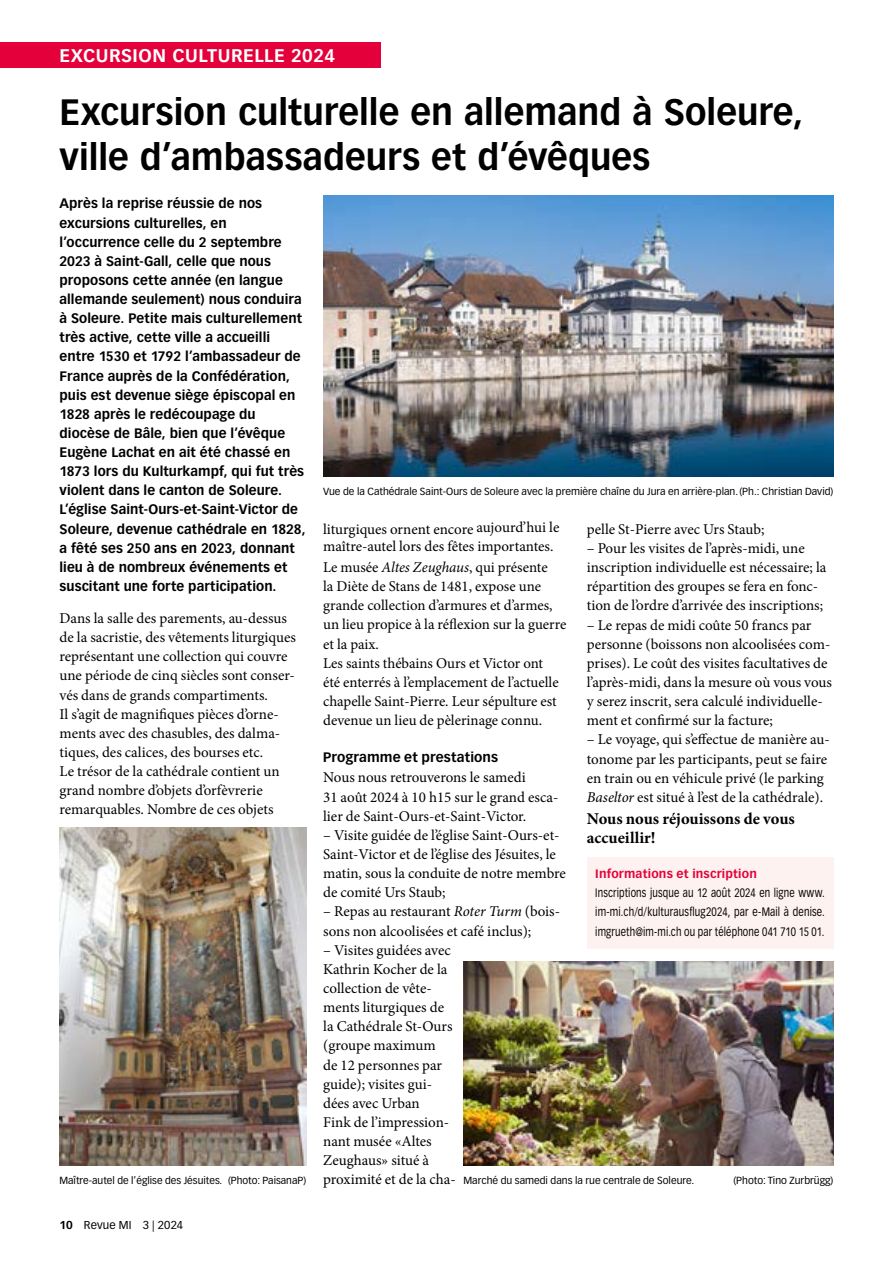
<style>
.page{position:relative;width:893px;height:1263px;background:#fff}
.page>*{position:absolute;margin:0;border:0;box-sizing:border-box;transform-origin:0 0}
.t1{font:700 36px/44.7px "Vectora LT Pro";color:#000}
.t2{font:700 18px "Vectora LT Pro";letter-spacing:.025em;color:#fff}
.t3{font:700 16.5px/19.2px "Minion Pro";color:#000}
.t4{font:15px/19.2px "Minion Pro";color:#000}
.t5{font:700 13.5px/19.2px "Vectora LT Pro";letter-spacing:.005em;color:#000}
.t6{font:12px/19.2px "Vectora LT Pro";letter-spacing:.015em;color:#000;text-align:justify;scale:.79 1}
.t7{font:700 12px "Vectora LT Pro";letter-spacing:.015em;color:#e4003b}
.t8{font:11.25px "Vectora LT Pro";letter-spacing:.01em;color:#000}
.t9{font:10.2px "Vectora LT Pro";color:#000}
.s1{font-style:italic}
.s2{font-weight:700}
</style>
<div class="page">
<div style="left:0;top:43px;width:381px;height:25px;background:#e4003b"></div>
<img style="left:323px;top:196px;width:510px;height:280px">
<img style="left:60px;top:827px;width:246px;height:338px">
<div style="left:587px;top:857px;width:246px;height:91px;background:#fef2f0"></div>
<img style="left:463px;top:961px;width:370px;height:204px">
<p class="t2" style="left:60px;top:44px;width:277px">EXCURSION CULTURELLE 2024</p>
<h1 class="t1" style="left:60px;top:90px;width:745px">Excursion culturelle en allemand à Soleure, ville d’ambassadeurs et d’évêques</h1>
<p class="t5" style="left:60px;top:194px;width:248px">Après la reprise réussie de nos excursions culturelles, en l’occurrence celle du 2 septembre 2023 à Saint-Gall, celle que nous proposons cette année (en langue allemande seulement) nous conduira à Soleure. Petite mais culturellement très active, cette ville a accueilli entre 1530 et 1792 l’ambassadeur de France auprès de la Confédération, puis est devenue siège épiscopal en 1828 après le redécoupage du diocèse de Bâle, bien que l’évêque Eugène Lachat en ait été chassé en 1873 lors du Kulturkampf, qui fut très violent dans le canton de Soleure.<br>L’église Saint-Ours-et-Saint-Victor de Soleure, devenue cathédrale en 1828, a fêté ses 250 ans en 2023, donnant lieu à de nombreux événements et suscitant une forte participation.</p>
<p class="t4" style="left:60px;top:609px;width:238px">Dans la salle des parements, au-dessus de la sacristie, des vêtements liturgiques représentant une collection qui couvre une période de cinq siècles sont conser&shy;vés dans de grands compartiments.<br>Il s’agit de magnifiques pièces d’orne&shy;ments avec des chasubles, des dalma&shy;tiques, des calices, des bourses etc.<br>Le trésor de la cathédrale contient un grand nombre d’objets d’orfèvrerie remarquables. Nombre de ces objets</p>
<p class="t9" style="left:323px;top:486px;width:512px">Vue de la Cathédrale Saint-Ours de Soleure avec la première chaîne du Jura en arrière-plan.(Ph.: Christian David)</p>
<p class="t4" style="left:323px;top:520px;width:238px;line-height:17.7px">liturgiques ornent encore aujourd’hui le maître-autel lors des fêtes importantes.</p>
<p class="t4" style="left:323px;top:558px;width:245px">Le musée <span class="s1">Altes Zeughaus</span>, qui présente<br>la Diète de Stans de 1481, expose une grande collection d’armures et d’armes, un lieu propice à la réflexion sur la guerre et la paix.<br>Les saints thébains Ours et Victor ont<br>été enterrés à l’emplacement de l’actuelle chapelle Saint-Pierre. Leur sépulture est devenue un lieu de pèlerinage connu.</p>
<p class="t5" style="left:323px;top:747px;width:176px">Programme et prestations</p>
<p class="t4" style="left:323px;top:768px;width:237px">Nous nous retrouverons le samedi<br>31 août 2024 à 10 h15 sur le grand esca&shy;lier de Saint-Ours-et-Saint-Victor.</p>
<p class="t4" style="left:323px;top:825px;width:244px">– Visite guidée de l’église Saint-Ours-et-Saint-Victor et de l’église des Jésuites, le matin, sous la conduite de notre membre de comité Urs Staub;</p>
<p class="t4" style="left:323px;top:902px;width:238px">– Repas au restaurant <span class="s1">Roter Turm</span> (bois&shy;sons non alcoolisées et café inclus);</p>
<p class="t4" style="left:323px;top:940px;width:134px">– Visites guidées avec<br>Kathrin Kocher de la collection de vête&shy;ments liturgiques de la Cathédrale St-Ours (groupe maximum<br>de 12 personnes par guide); visites gui&shy;dées avec Urban<br>Fink de l’impression&shy;nant musée «Altes<br>Zeughaus» situé à proximité et de la cha-</p>
<p class="t4" style="left:587px;top:519px;width:179px">pelle St-Pierre avec Urs Staub;</p>
<p class="t4" style="left:587px;top:539px;width:241px">– Pour les visites de l’après-midi, une inscription individuelle est nécessaire; la répartition des groupes se fera en fonc&shy;tion de l’ordre d’arrivée des inscriptions;</p>
<p class="t4" style="left:587px;top:615px;width:247px">– Le repas de midi coûte 50 francs par personne (boissons non alcoolisées com&shy;prises). Le coût des visites facultatives de l’après-midi, dans la mesure où vous vous y serez inscrit, sera calculé individuelle&shy;ment et confirmé sur la facture;</p>
<p class="t4" style="left:587px;top:730px;width:244px">– Le voyage, qui s’effectue de manière au&shy;tonome par les participants, peut se faire en train ou en véhicule privé (le parking <span class="s1">Baseltor</span> est situé à l’est de la cathédrale).</p>
<p class="t3" style="left:587px;top:809px;width:210px">Nous nous réjouissons de vous accueillir!</p>
<p class="t7" style="left:595px;top:866px;width:163px">Informations et inscription</p>
<p class="t6" style="left:595px;top:883px;width:292px">Inscriptions jusque au 12 août 2024 en ligne www. im-mi.ch/d/kulturausflug2024, par e-Mail à denise. imgrueth@im-mi.ch ou par téléphone 041 710 15 01.</p>
<p class="t9" style="left:60px;top:1174px;width:248px">Maître-autel de l’église des Jésuites. (Photo: PaisanaP)</p>
<p class="t9" style="left:463px;top:1174px;width:232px">Marché du samedi dans la rue centrale de Soleure.</p>
<p class="t9" style="left:733px;top:1174px;width:101px">(Photo: Tino Zurbrügg)</p>
<p class="t8" style="left:60px;top:1218px;width:125px"><span class="s2">10</span> Revue MI 3 | 2024</p>
</div>
